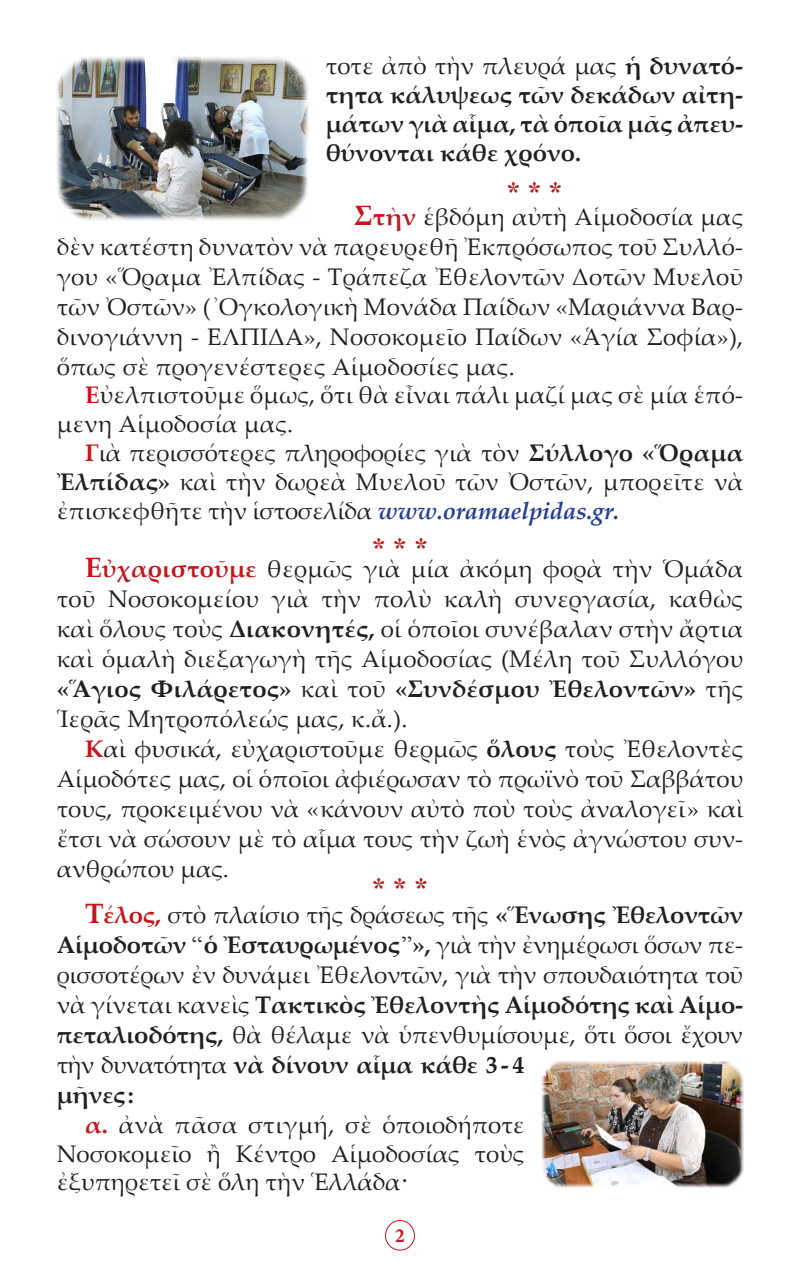
<style>
.page{position:relative;width:800px;height:1270px;background:#fff}
.page>*{position:absolute;margin:0;border:0;box-sizing:border-box;transform-origin:0 0}
.Asteriskoi{font:28px "CTOS New Times Bold Test 1";color:#c4161c}
.t1{font:24px/30px "Palatino Linotype";color:#231f20;text-align:justify}
.t2{font:700 24px/28.8px "Palatino Linotype";color:#231f20;text-align:justify}
.t3{font:700 20px "Minion Pro";color:#c4161c}
.s1{font-weight:700}
.s2{font-weight:700;font-size:28px;color:#c4161c}
.s3{font-weight:700;color:#c4161c}
.s4{font-weight:700;font-style:italic;color:#253f8e}
.s5{font-family:"Times New Roman"}
</style>
<div class="page">
<div style="left:385px;top:1220px;width:30px;height:30px;border:1px solid #c4161c;border-radius:50%"></div>
<img style="left:57px;top:57px;width:252px;height:163px">
<img style="left:542px;top:1060px;width:201px;height:128px">
<p class="t1" style="left:326px;top:50px;width:419px">τοτε ἀπὸ τὴν πλευρά μας <span class="s1">ἡ δυνατό-</span></p>
<p class="t2" style="left:326px;top:80px;width:419px">τητα κάλυψεως τῶν δεκάδων αἰτη&shy;μάτων γιὰ αἷμα, τὰ ὁποῖα μᾶς ἀπευ&shy;θύνονται κάθε χρόνο.</p>
<p class="Asteriskoi" style="left:506px;top:176px;width:57px">* * *</p>
<p class="t1" style="left:57px;top:201px;width:688px;text-indent:297px"><span class="s2">Σ</span><span class="s3">τὴν</span> ἑβδόμη αὐτὴ Αἱμοδοσία μας δὲν κατέστη δυνατὸν νὰ παρευρεθῆ Ἐκπρόσωπος τοῦ Συλλό&shy;γου «Ὅραμα Ἐλπίδας - Τράπεζα Ἐθελοντῶν Δοτῶν Μυελοῦ τῶν Ὀστῶν» (᾿Ογκολογικὴ Μονάδα Παίδων «Μαριάννα Βαρ&shy;δινογιάννη - ΕΛΠΙΔΑ», Νοσοκομεῖο Παίδων «Ἁγία Σοφία»), ὅπως σὲ προγενέστερες Αἱμοδοσίες μας.</p>
<p class="t1" style="left:57px;top:380px;width:688px;line-height:28.8px;text-indent:28px"><span class="s3">Ε</span>ὐελπιστοῦμε ὅμως, ὅτι θὰ εἶναι πάλι μαζί μας σὲ μία ἑπό&shy;μενη Αἱμοδοσία μας.</p>
<p class="t1" style="left:57px;top:438px;width:688px;line-height:28.8px;text-indent:28px"><span class="s3">Γ</span>ιὰ περισσότερες πληροφορίες γιὰ τὸν <span class="s1">Σύλλογο «Ὅραμα Ἐλπίδας»</span> καὶ τὴν δωρεὰ Μυελοῦ τῶν Ὀστῶν, μπορεῖτε νὰ ἐπισκεφθῆτε τὴν ἱστοσελίδα <span class="s4">www.oramaelpidas.gr.</span></p>
<p class="Asteriskoi" style="left:372px;top:532px;width:57px">* * *</p>
<p class="t1" style="left:57px;top:553px;width:688px;text-indent:28px"><span class="s2">Ε</span><span class="s3">ὐχαριστοῦμε</span> θερμῶς γιὰ μία ἀκόμη φορὰ τὴν Ὁμάδα τοῦ Νοσοκομείου γιὰ τὴν πολὺ καλὴ συνεργασία, καθὼς καὶ ὅλους τοὺς <span class="s1">Διακονητές,</span> οἱ ὁποῖοι συνέβαλαν στὴν ἄρτια καὶ ὁμαλὴ διεξαγωγὴ τῆς Αἱμοδοσίας (Μέλη τοῦ Συλλόγου <span class="s1">«῞Αγιος Φιλάρετος»</span> καὶ τοῦ <span class="s1">«Συνδέσμου Ἐθελοντῶν»</span> τῆς Ἱερᾶς Μητροπόλεώς μας, κ.ἄ.).</p>
<p class="t1" style="left:57px;top:733px;width:688px;text-indent:28px"><span class="s3">Κ</span>αὶ φυσικά, εὐχαριστοῦμε θερμῶς <span class="s1">ὅλους</span> τοὺς Ἐθελοντὲς Αἱμοδότες μας, οἱ ὁποῖοι ἀφιέρωσαν τὸ πρωϊνὸ τοῦ Σαββάτου τους, προκειμένου νὰ «κάνουν αὐτὸ ποὺ τοὺς ἀναλογεῖ» καὶ ἔτσι νὰ σώσουν μὲ τὸ αἷμα τους τὴν ζωὴ ἑνὸς ἀγνώστου συν&shy;ανθρώπου μας.</p>
<p class="Asteriskoi" style="left:372px;top:872px;width:57px">* * *</p>
<p class="t1" style="left:57px;top:899px;width:688px;text-align:left;text-indent:28px"><span class="s2">Τ</span><span class="s3">έλος,</span> στὸ πλαίσιο τῆς δράσεως τῆς <span class="s1">«Ἕνωσης Ἐθελοντῶν Αἱμοδοτῶν</span> <span class="s5">“</span><span class="s1">ὁ Ἐσταυρωμένος</span><span class="s5">”</span><span class="s1">»,</span> γιὰ τὴν ἐνημέρωσι ὅσων πε&shy;ρισσοτέρων ἐν δυνάμει Ἐθελοντῶν, γιὰ τὴν σπουδαιότητα τοῦ νὰ γίνεται κανεὶς <span class="s1">Τακτικὸς Ἐθελοντὴς Αἱμοδότης καὶ Αἱμο&shy;πεταλιοδότης,</span> θὰ θέλαμε νὰ ὑπενθυμίσουμε, ὅτι ὅσοι ἔχουν τὴν δυνατότητα <span class="s1">νὰ δίνουν αἷμα κάθε 3 - 4<br>μῆνες:</span></p>
<p class="t1" style="left:57px;top:1109px;width:469px;line-height:28.8px;text-indent:28px"><span class="s3">α.</span> ἀνὰ πᾶσα στιγμή, σὲ ὁποιοδήποτε Νοσοκομεῖο ἢ Κέντρο Αἱμοδοσίας τοὺς ἐξυπηρετεῖ σὲ ὅλη τὴν Ἑλλάδα·</p>
<p class="t3" style="left:395px;top:1221px;width:11px">2</p>
</div>
